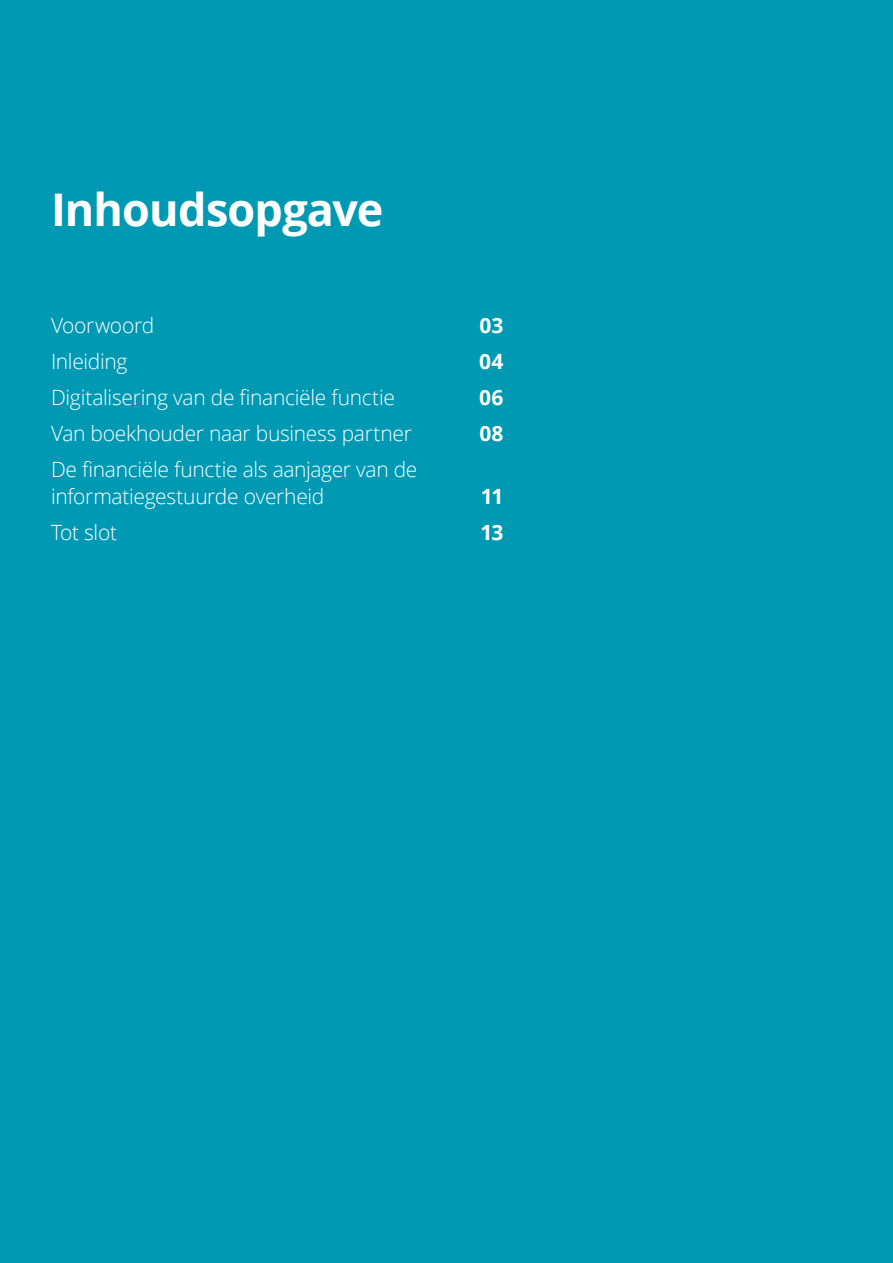
<style>
.page{position:relative;width:893px;height:1263px;background:#fff}
.page>*{position:absolute;margin:0;border:0;box-sizing:border-box;transform-origin:0 0}
.t1{font:700 45px "Open Sans";letter-spacing:-.02em;color:#fff}
.t2{font:300 21px/27px "Open Sans";letter-spacing:-.015em;color:#fff}
.t3{font:700 21px "Open Sans";letter-spacing:.005em;color:#fff}
</style>
<div class="page">
<div style="left:0;top:0;width:892px;height:1263px;background:#0099b3"></div>
<h1 class="t1" style="left:51px;top:178px;width:334px">Inhoudsopgave</h1>
<p class="t2" style="left:51px;top:312px;width:105px">Voorwoord</p>
<p class="t3" style="left:480px;top:311px;width:25px">03</p>
<p class="t2" style="left:51px;top:348px;width:78px">Inleiding</p>
<p class="t3" style="left:479px;top:347px;width:26px">04</p>
<p class="t2" style="left:51px;top:384px;width:346px">Digitalisering van de financiële functie</p>
<p class="t3" style="left:479px;top:383px;width:26px">06</p>
<p class="t2" style="left:51px;top:420px;width:362px">Van boekhouder naar business partner</p>
<p class="t3" style="left:479px;top:419px;width:26px">08</p>
<p class="t2" style="left:51px;top:456px;width:368px">De financiële functie als aanjager van de informatiegestuurde overheid</p>
<p class="t3" style="left:481px;top:482px;width:24px">11</p>
<p class="t2" style="left:51px;top:519px;width:68px">Tot slot</p>
<p class="t3" style="left:480px;top:518px;width:25px">13</p>
</div>
